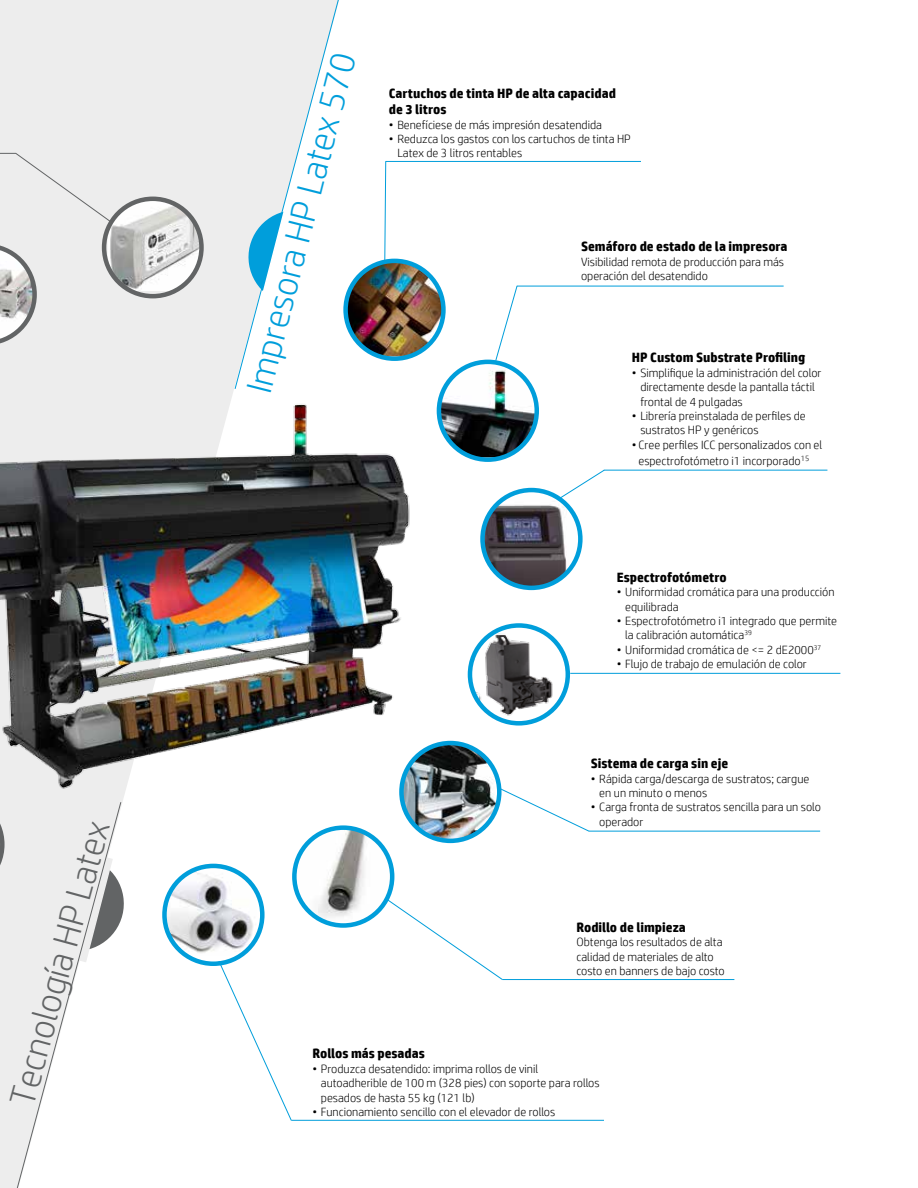
<style>
.page{position:relative;width:918px;height:1188px;background:#fff}
.page>*{position:absolute;margin:0;border:0;box-sizing:border-box;transform-origin:0 0}
.t1{font:300 36px "HP Simplified";color:#009edb}
.t2{font:300 36px "HP Simplified";color:#626465}
.t3{font:700 13.5px/16.2px "HP Simplified";color:#000}
.t4{font:300 12px/14.4px "HP Simplified";color:#000}
</style>
<div class="page">
<img style="left:372px;top:261px;width:71px;height:95px">
<div style="left:343px;top:259px;width:103px;height:102px;border:4px solid #009edb;border-radius:50%"></div>
<img style="left:461px;top:362px;width:74px;height:95px">
<div style="left:437px;top:360px;width:102px;height:102px;border:4px solid #009edb;border-radius:50%"></div>
<img style="left:294px;top:828px;width:98px;height:97px;border-radius:49px">
<div style="left:292px;top:825px;width:102px;height:103px;border:4px solid #009edb;border-radius:50%"></div>
<img style="left:401px;top:743px;width:98px;height:98px;border-radius:49px">
<div style="left:399px;top:741px;width:103px;height:102px;border:4px solid #009edb;border-radius:50%"></div>
<img style="left:470px;top:625px;width:98px;height:98px;border-radius:49px">
<div style="left:468px;top:623px;width:102px;height:103px;border:4px solid #009edb;border-radius:50%"></div>
<img style="left:483px;top:492px;width:97px;height:96px">
<div style="left:480px;top:488px;width:103px;height:102px;border:4px solid #009edb;border-radius:50%"></div>
<hr style="left:517px;top:286px;width:267px;height:1px;background:#009edb">
<hr style="left:604px;top:470px;width:223px;height:1px;background:#009edb">
<hr style="left:570px;top:673px;width:270px;height:1px;background:#009edb">
<hr style="left:386px;top:161px;width:255px;height:1px;background:#009edb">
<hr style="left:589px;top:831px;width:231px;height:1px;background:#009edb">
<hr style="left:502px;top:979px;width:232px;height:1px;background:#009edb">
<hr style="left:291px;top:1120px;width:313px;height:1px;background:#009edb">
<svg style="left:384px;top:161px;width:2px;height:101px"></svg>
<svg style="left:557px;top:470px;width:48px;height:30px"></svg>
<svg style="left:499px;top:788px;width:91px;height:44px"></svg>
<svg style="left:385px;top:898px;width:118px;height:82px"></svg>
<svg style="left:0;top:0;width:339px;height:1121px;fill:#ededed"></svg>
<svg style="left:0;top:153px;width:112px;height:192px;background:#e5e5e5"></svg>
<img style="left:107px;top:199px;width:94px;height:92px">
<div style="left:102px;top:197px;width:102px;height:101px;border:4px solid #626465;border-radius:50%"></div>
<svg style="left:122px;top:807px;width:3px;height:156px"></svg>
<svg style="left:0;top:807px;width:122px;height:381px"></svg>
<svg style="left:234px;top:0;width:138px;height:367px"></svg>
<img style="left:0;top:367px;width:474px;height:440px">
<svg style="left:495px;top:285px;width:23px;height:76px"></svg>
<h1 class="t2" style="left:2px;top:1099px;width:295px;rotate:-75deg">Tecnología HP Latex</h1>
<h1 class="t1" style="left:239px;top:387px;width:351px;rotate:-76deg">Impresora HP Latex 570</h1>
<p class="t3" style="left:389px;top:85px;width:229px">Cartuchos de tinta HP de alta capacidad de 3 litros</p>
<p class="t4" style="left:389px;top:117px;width:215px">• Benefíciese de más impresión desatendida</p>
<p class="t4" style="left:397px;top:131px;width:235px;text-indent:-9px">• Reduzca los gastos con los cartuchos de tinta HP<br>Latex de 3 litros rentables</p>
<p class="t3" style="left:581px;top:238px;width:208px">Semáforo de estado de la impresora</p>
<p class="t4" style="left:581px;top:254px;width:205px">Visibilidad remota de producción para más operación del desatendido</p>
<p class="t3" style="left:632px;top:350px;width:175px">HP Custom Substrate Profiling</p>
<p class="t4" style="left:640px;top:365px;width:183px;text-indent:-9px">• Simplifique la administración del color directamente desde la pantalla táctil frontal de 4 pulgadas</p>
<p class="t4" style="left:640px;top:409px;width:167px;text-indent:-9px">• Librería preinstalada de perfiles de sustratos HP y genéricos</p>
<p class="t4" style="left:632px;top:436px;width:192px;line-height:16.2px;text-align:center">• Cree perfiles ICC personalizados con el espectrofotómetro i1 incorporado<sup>15</sup></p>
<p class="t3" style="left:617px;top:569px;width:111px">Espectrofotómetro</p>
<p class="t4" style="left:625px;top:585px;width:211px;text-indent:-9px">• Uniformidad cromática para una producción equilibrada</p>
<p class="t4" style="left:625px;top:613px;width:213px;text-indent:-9px">• Espectrofotómetro i1 integrado que permite la calibración automática<sup>39</sup></p>
<p class="t4" style="left:617px;top:642px;width:206px">• Uniformidad cromática de &lt;= 2 dE2000<sup>37</sup></p>
<p class="t4" style="left:617px;top:657px;width:192px">• Flujo de trabajo de emulación de color</p>
<p class="t3" style="left:591px;top:755px;width:139px">Sistema de carga sin eje</p>
<p class="t4" style="left:599px;top:771px;width:212px;text-indent:-9px">• Rápida carga/descarga de sustratos; cargue en un minuto o menos</p>
<p class="t4" style="left:599px;top:800px;width:223px;text-indent:-9px">• Carga fronta de sustratos sencilla para un solo operador</p>
<p class="t3" style="left:576px;top:919px;width:111px">Rodillo de limpieza</p>
<p class="t4" style="left:576px;top:935px;width:150px">Obtenga los resultados de alta calidad de materiales de alto costo en banners de bajo costo</p>
<p class="t3" style="left:312px;top:1045px;width:114px">Rollos más pesadas</p>
<p class="t4" style="left:321px;top:1061px;width:280px;text-indent:-9px">• Produzca desatendido: imprima rollos de vinil autoadherible de 100 m (328 pies) con soporte para rollos pesados de hasta 55 kg (121 lb)</p>
<p class="t4" style="left:312px;top:1104px;width:244px">• Funcionamiento sencillo con el elevador de rollos</p>
</div>
